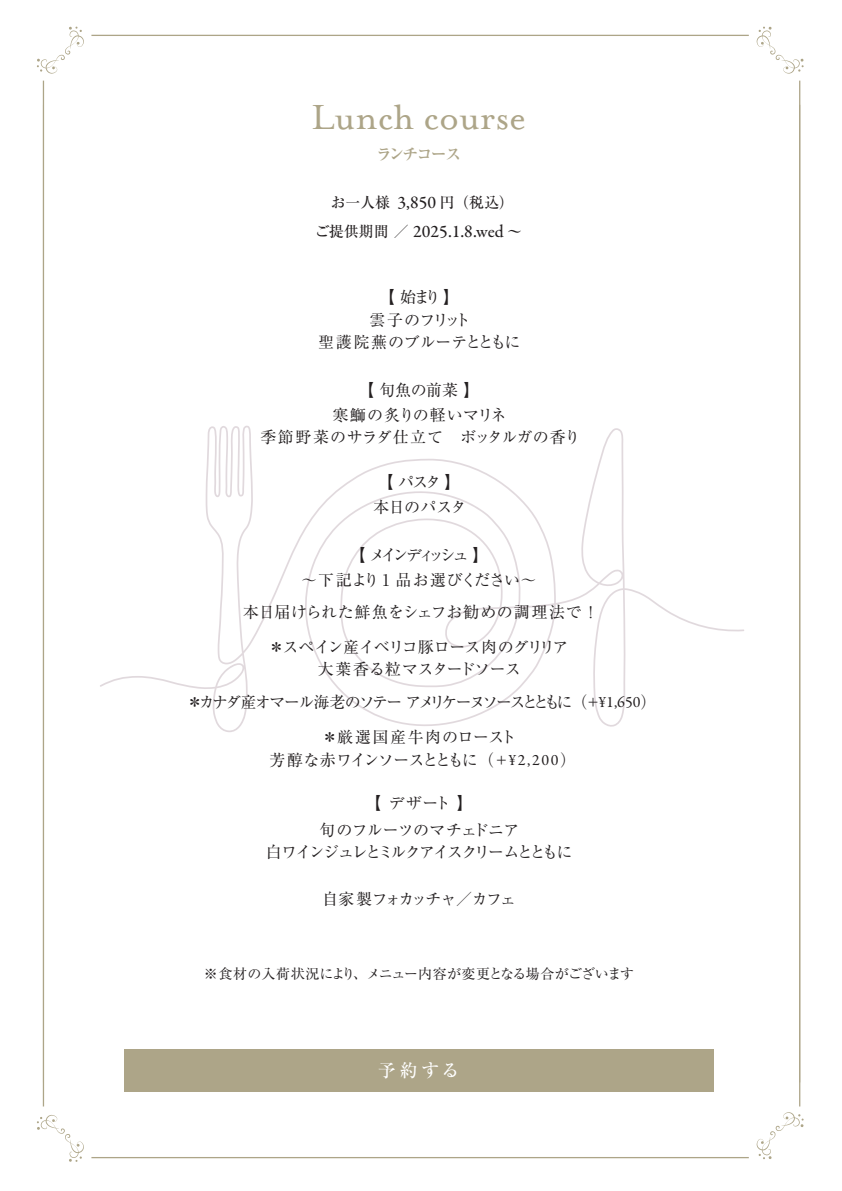
<style>
.page{position:relative;width:842px;height:1191px;background:#fff}
.page>*{position:absolute;margin:0;border:0;box-sizing:border-box;transform-origin:0 0}
.t1{font:40px "Mrs Eaves OT";color:#ada588}
.t2{font:500 18px "Ryumin Pro";color:#fff}
.t3{font:500 17.8px "Garamond Premr Pro";color:#231f20}
.t4{font:16px/22px "Ryumin Pro";letter-spacing:-.03em;color:#231f20;text-align:center}
.t5{font:16px/24.8px "Ryumin Pro";letter-spacing:-.055em;color:#231f20}
.t6{font:16px "Ryumin Pro";letter-spacing:-.135em;color:#231f20}
.t7{font:16px/22px "Ryumin Pro";letter-spacing:.035em;color:#231f20;text-align:center}
.t8{font:16px "Ryumin Pro";letter-spacing:-.125em;color:#231f20}
.t9{font:16px "Ryumin Pro";letter-spacing:.03em;color:#231f20}
.t10{font:16px/22px "Ryumin Pro";letter-spacing:-.02em;color:#231f20;text-align:center}
.t11{font:16px "Ryumin Pro";letter-spacing:-.025em;color:#231f20}
.t12{font:16px "Ryumin Pro";letter-spacing:-.115em;color:#231f20}
.t13{font:16px "Ryumin Pro";letter-spacing:-.255em;color:#231f20}
.t14{font:700 16px "Ryumin Pro";letter-spacing:-.11em;color:#ada588}
.t15{font:500 14.8px "Ryumin Pro";color:#231f20}
.t16{font:14px "Ryumin Pro";letter-spacing:-.01em;color:#231f20}
.s1{font-family:"Garamond Premr Pro";font-size:17.8px}
.s2{font-family:"Ryumin Pro";font-size:14.8px}
.s3{font-family:"Garamond Premr Pro"}
</style>
<div class="page">
<svg style="left:37px;top:1115px;width:47px;height:47px"></svg>
<svg style="left:757px;top:1112px;width:47px;height:47px"></svg>
<hr style="left:91px;top:1157px;width:658px;height:1px;background:#ada588">
<hr style="left:43px;top:81px;width:1px;height:1025px;background:#ada588">
<hr style="left:799px;top:81px;width:1px;height:1025px;background:#ada588">
<svg style="left:37px;top:26px;width:47px;height:48px"></svg>
<svg style="left:757px;top:26px;width:47px;height:48px"></svg>
<hr style="left:91px;top:35px;width:658px;height:1px;background:#ada588">
<svg style="left:100px;top:426px;width:644px;height:306px"></svg>
<div style="left:124px;top:1048px;width:589px;height:43px;background:#ada588"></div>
<h1 class="t1" style="left:312px;top:95px;width:216px">Lunch course</h1>
<p class="t14" style="left:376px;top:141px;width:87px">ランチコース</p>
<p class="t15" style="left:331px;top:190px;width:184px">お一人様 <span class="s1">3,850</span> 円（税込）</p>
<p class="t3" style="left:315px;top:221px;width:209px"><span class="s2">ご提供期間 ／</span> 2025.1.8.wed <span class="s2">～</span></p>
<p class="t5" style="left:379px;top:284px;width:82px">【 始まり 】</p>
<p class="t10" style="left:318px;top:308px;width:204px">雲子のフリット<br>聖護院蕪のブルーテとともに</p>
<p class="t5" style="left:358px;top:376px;width:123px">【 旬魚の前菜 】</p>
<p class="t7" style="left:260px;top:403px;width:322px">寒鰤の炙りの軽いマリネ<br>季節野菜のサラダ仕立て　ボッタルガの香り</p>
<p class="t5" style="left:373px;top:469px;width:95px">【 パスタ 】本日のパスタ</p>
<p class="t13" style="left:349px;top:542px;width:141px">【 メインディッシュ 】</p>
<p class="t11" style="left:301px;top:567px;width:237px">～下記より1 品お選びください～</p>
<p class="t9" style="left:243px;top:600px;width:353px">本日届けられた鮮魚をシェフお勧めの調理法で !</p>
<p class="t4" style="left:269px;top:635px;width:301px">＊スペイン産イベリコ豚ロース肉のグリリア大葉香る粒マスタードソース</p>
<p class="t6" style="left:187px;top:689px;width:471px">＊カナダ産オマール海老のソテー アメリケーヌソースとともに（＋<span class="s3">¥1,650</span>）</p>
<p class="t4" style="left:269px;top:725px;width:308px">＊厳選国産牛肉のロースト<br>芳醇な赤ワインソースとともに（＋<span class="s3">¥2,200</span>）</p>
<p class="t5" style="left:320px;top:789px;width:202px;line-height:26.4px;text-align:center">【 デザート 】<br>旬のフルーツのマチェドニア</p>
<p class="t8" style="left:266px;top:839px;width:308px">白ワインジュレとミルクアイスクリームとともに</p>
<p class="t12" style="left:322px;top:886px;width:196px">自家製フォカッチャ／カフェ</p>
<p class="t16" style="left:204px;top:962px;width:432px">※食材の入荷状況により、メニュー内容が変更となる場合がございます</p>
<p class="t2" style="left:378px;top:1056px;width:83px">予約する</p>
</div>
